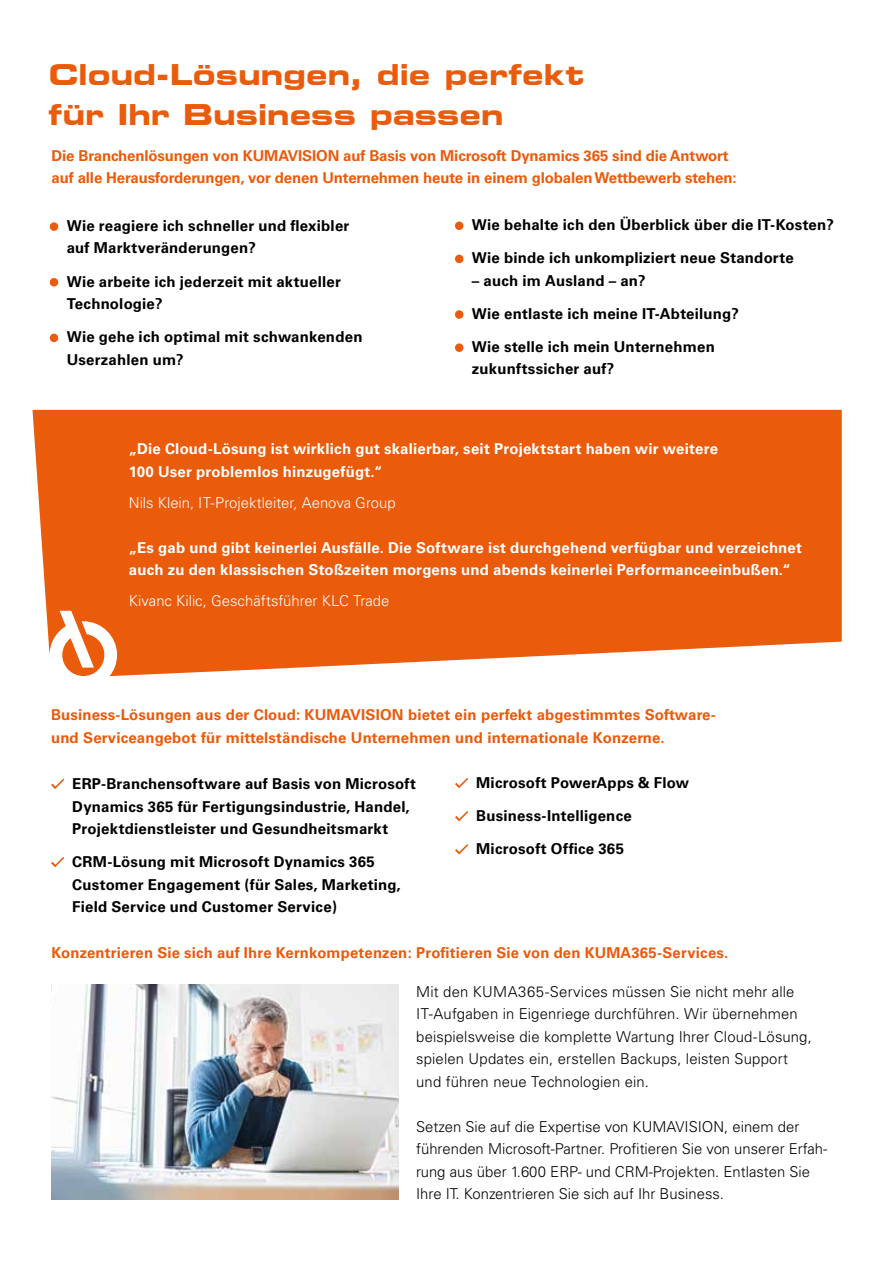
<style>
.page{position:relative;width:893px;height:1263px;background:#fff}
.page>*{position:absolute;margin:0;border:0;box-sizing:border-box;transform-origin:0 0}
.t1{font:700 expanded 28.5px/40.5px "Square 721 BT";letter-spacing:-.005em;color:#ea5b0b}
.t2{font:700 15px/22.5px "Univers";letter-spacing:.015em;color:#000}
.t3{font:300 15px/22.5px "Univers";letter-spacing:.005em;color:#000}
.t4{font:700 15px/22.5px "Univers";letter-spacing:.015em;color:#fff}
.t5{font:700 15px/22.5px "Univers";letter-spacing:.01em;color:#ea5b0b}
.t6{font:700 15px/22.5px "Univers";letter-spacing:-.01em;color:#ea5b0b}
.t7{font:300 15px "Univers";color:#fff}
</style>
<div class="page">
<svg style="left:51px;top:779px;width:13px;height:10px"></svg>
<svg style="left:51px;top:857px;width:13px;height:10px"></svg>
<svg style="left:455px;top:778px;width:13px;height:10px"></svg>
<svg style="left:455px;top:811px;width:13px;height:10px"></svg>
<svg style="left:455px;top:844px;width:13px;height:10px"></svg>
<img style="left:52px;top:984px;width:346px;height:215px">
<div style="left:50px;top:222px;width:8px;height:9px;background:#ea5b0b;border-radius:50%"></div>
<div style="left:50px;top:278px;width:8px;height:8px;background:#ea5b0b;border-radius:50%"></div>
<div style="left:50px;top:334px;width:8px;height:8px;background:#ea5b0b;border-radius:50%"></div>
<div style="left:455px;top:221px;width:8px;height:9px;background:#ea5b0b;border-radius:50%"></div>
<div style="left:455px;top:255px;width:8px;height:8px;background:#ea5b0b;border-radius:50%"></div>
<div style="left:455px;top:310px;width:8px;height:9px;background:#ea5b0b;border-radius:50%"></div>
<div style="left:455px;top:343px;width:8px;height:9px;background:#ea5b0b;border-radius:50%"></div>
<svg style="left:32px;top:410px;width:810px;height:266px;background:#eb681e"></svg>
<h1 class="t1" style="left:49px;top:54px;width:537px">Cloud-Lösungen, die perfekt für Ihr Business passen</h1>
<p class="t6" style="left:52px;top:144px;width:686px">Die Branchenlösungen von KUMAVISION auf Basis von Microsoft Dynamics 365 sind die Antwort auf alle Herausforderungen, vor denen Unternehmen heute in einem globalen Wettbewerb stehen:</p>
<p class="t2" style="left:67px;top:214px;width:284px">Wie reagiere ich schneller und flexibler auf Marktveränderungen?</p>
<p class="t2" style="left:67px;top:270px;width:276px">Wie arbeite ich jederzeit mit aktueller<br>Technologie?</p>
<p class="t2" style="left:67px;top:326px;width:297px">Wie gehe ich optimal mit schwankenden<br>Userzahlen um?</p>
<p class="t2" style="left:472px;top:214px;width:364px">Wie behalte ich den Überblick über die IT-Kosten?</p>
<p class="t2" style="left:472px;top:247px;width:323px">Wie binde ich unkompliziert neue Standorte</p>
<p class="t2" style="left:472px;top:269px;width:175px">– auch im Ausland – an?</p>
<p class="t2" style="left:472px;top:302px;width:269px">Wie entlaste ich meine IT-Abteilung?</p>
<p class="t2" style="left:472px;top:335px;width:244px">Wie stelle ich mein Unternehmen zukunftssicher auf?</p>
<p class="t4" style="left:129px;top:438px;width:591px">„Die Cloud-Lösung ist wirklich gut skalierbar, seit Projektstart haben wir weitere<br>100 User problemlos hinzugefügt.“</p>
<p class="t7" style="left:129px;top:493px;width:268px">Nils Klein, IT-Projektleiter, Aenova Group</p>
<p class="t4" style="left:129px;top:536px;width:675px">„Es gab und gibt keinerlei Ausfälle. Die Software ist durchgehend verfügbar und verzeichnet auch zu den klassischen Stoßzeiten morgens und abends keinerlei Performanceeinbußen.“</p>
<p class="t7" style="left:129px;top:592px;width:262px">Kivanc Kilic, Geschäftsführer KLC Trade</p>
<p class="t5" style="left:51px;top:704px;width:666px">Business-Lösungen aus der Cloud: KUMAVISION bietet ein perfekt abgestimmtes Software&shy;und Serviceangebot für mittelständische Unternehmen und internationale Konzerne.</p>
<p class="t2" style="left:72px;top:773px;width:345px">ERP-Branchensoftware auf Basis von Microsoft<br>Dynamics 365 für Fertigungsindustrie, Handel,<br>Projektdienstleister und Gesundheitsmarkt</p>
<p class="t2" style="left:72px;top:851px;width:330px">CRM-Lösung mit Microsoft Dynamics 365<br>Customer Engagement (für Sales, Marketing,<br>Field Service und Customer Service)</p>
<p class="t2" style="left:476px;top:772px;width:215px">Microsoft PowerApps &amp; Flow</p>
<p class="t2" style="left:476px;top:805px;width:157px">Business-Intelligence</p>
<p class="t2" style="left:476px;top:838px;width:149px">Microsoft Office 365</p>
<p class="t5" style="left:52px;top:942px;width:678px">Konzentrieren Sie sich auf Ihre Kernkompetenzen: Profitieren Sie von den KUMA365-Services.</p>
<p class="t3" style="left:416px;top:980px;width:397px">Mit den KUMA365-Services müssen Sie nicht mehr alle IT-Aufgaben in Eigenriege durchführen. Wir übernehmen beispielsweise die komplette Wartung Ihrer Cloud-Lösung, spielen Updates ein, erstellen Backups, leisten Support und führen neue Technologien ein.</p>
<p class="t3" style="left:416px;top:1115px;width:413px">Setzen Sie auf die Expertise von KUMAVISION, einem der führenden Microsoft-Partner. Profitieren Sie von unserer Erfah&shy;rung aus über 1.600 ERP- und CRM-Projekten. Entlasten Sie Ihre IT. Konzentrieren Sie sich auf Ihr Business.</p>
</div>
